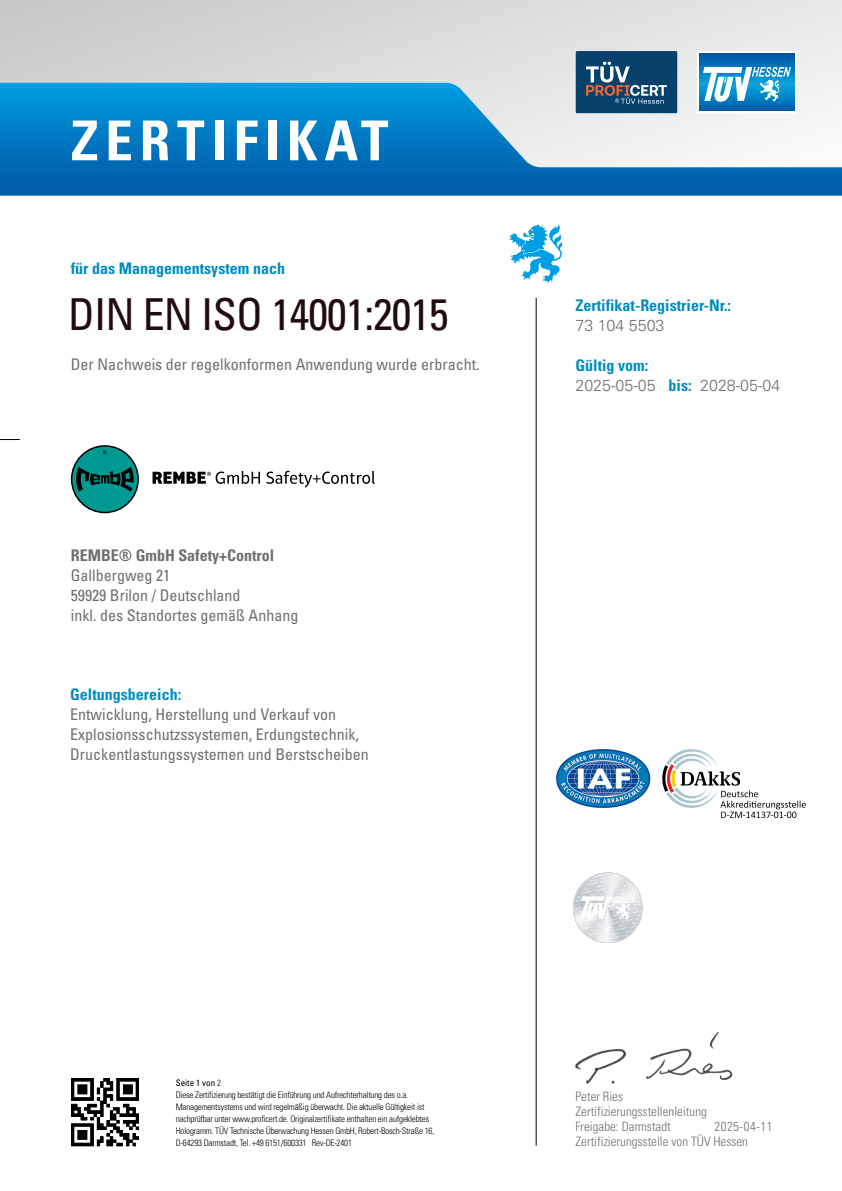
<style>
.page{position:relative;width:842px;height:1191px;background:#fff}
.page>*{position:absolute;margin:0;border:0;box-sizing:border-box;transform-origin:0 0}
.t1{font:700 condensed 55px "Univers";letter-spacing:.125em;color:#fff}
.t2{font:condensed 44px "Univers";letter-spacing:-.02em;color:#230b0c}
.t3{font:condensed 16px/20px "Univers";color:#706f6f}
.t4{font:700 condensed 16px "Univers";color:#008dbd}
.t5{font:300 16px "Univers";color:#706f6f}
.t6{font:700 condensed 16px "Univers";color:#706f6f}
.t7{font:300 condensed 13px/15.1px "Univers";color:#706f6f}
.t8{font:300 condensed 9px/12px "Univers";letter-spacing:-.02em;color:#000}
.s1{font-weight:400}
</style>
<div class="page">
<div style="left:0;top:0;width:842px;height:170px;background:linear-gradient(to right,#cacbcb,#ececec)"></div>
<hr style="left:536px;top:298px;width:1px;height:847px;background:#000">
<svg style="left:0;top:83px;width:842px;height:113px"></svg>
<svg style="left:509px;top:224px;width:53px;height:59px"></svg>
<svg style="left:0;top:439px;width:20px;height:1px"></svg>
<img style="left:573px;top:872px;width:70px;height:70px">
<svg style="left:697px;top:51px;width:100px;height:62px"></svg>
<svg style="left:700px;top:54px;width:94px;height:57px;background:#0068b1"></svg>
<svg style="left:703px;top:67px;width:88px;height:35px"></svg>
<svg style="left:575px;top:51px;width:102px;height:62px;background:#265577"></svg>
<img style="left:556px;top:749px;width:250px;height:70px">
<img style="left:71px;top:1078px;width:69px;height:69px">
<img style="left:575px;top:1032px;width:158px;height:52px">
<svg style="left:71px;top:445px;width:68px;height:68px"></svg>
<svg style="left:153px;top:471px;width:107px;height:13px"></svg>
<svg style="left:266px;top:471px;width:109px;height:17px"></svg>
<h1 class="t1" style="left:71px;top:107px;width:319px">ZERTIFIKAT</h1>
<h3 class="t4" style="left:71px;top:258px;width:216px">für das Managementsystem nach</h3>
<h2 class="t2" style="left:68px;top:286px;width:382px">DIN EN ISO 14001:2015</h2>
<h3 class="t3" style="left:71px;top:354px;width:410px">Der Nachweis der regelkonformen Anwendung wurde erbracht.</h3>
<h3 class="t6" style="left:71px;top:546px;width:205px">REMBE® GmbH Safety+Control</h3>
<h3 class="t3" style="left:71px;top:565px;width:229px">Gallbergweg 21<br>59929 Brilon / Deutschland<br>inkl. des Standortes gemäß Anhang</h3>
<h3 class="t4" style="left:70px;top:685px;width:113px">Geltungsbereich:</h3>
<h3 class="t3" style="left:70px;top:704px;width:300px">Entwicklung, Herstellung und Verkauf von<br>Explosionsschutzssystemen, Erdungstechnik,<br>Druckentlastungssystemen und Berstscheiben</h3>
<h3 class="t4" style="left:575px;top:295px;width:157px">Zertifikat-Registrier-Nr.:</h3>
<h3 class="t5" style="left:575px;top:315px;width:90px">73 104 5503</h3>
<h3 class="t4" style="left:575px;top:355px;width:74px">Gültig vom:</h3>
<h3 class="t4" style="left:669px;top:375px;width:25px">bis:</h3>
<h3 class="t5" style="left:575px;top:375px;width:82px">2025-05-05</h3>
<h3 class="t5" style="left:700px;top:375px;width:82px">2028-05-04</h3>
<p class="t8" style="left:176px;top:1077px;width:260px"><span class="s1">Seite 1 von</span> 2<br>Diese Zertifizierung bestätigt die Einführung und Aufrechterhaltung des o.a.<br>Managementsystems und wird regelmäßig überwacht. Die aktuelle Gültigkeit ist nachprüfbar unter www.proficert.de. Originalzertifikate enthalten ein aufgeklebtes Hologramm. TÜV Technische Überwachung Hessen GmbH, Robert-Bosch-Straße 16, D-64293 Darmstadt, Tel. +49 6151/600331 Rev-DE-2401</p>
<h3 class="t7" style="left:575px;top:1088px;width:174px">Peter Ries<br>Zertifizierungsstellenleitung<br>Freigabe: Darmstadt<br>Zertifizierungsstelle von TÜV Hessen</h3>
<h3 class="t7" style="left:714px;top:1118px;width:60px">2025-04-11</h3>
</div>
